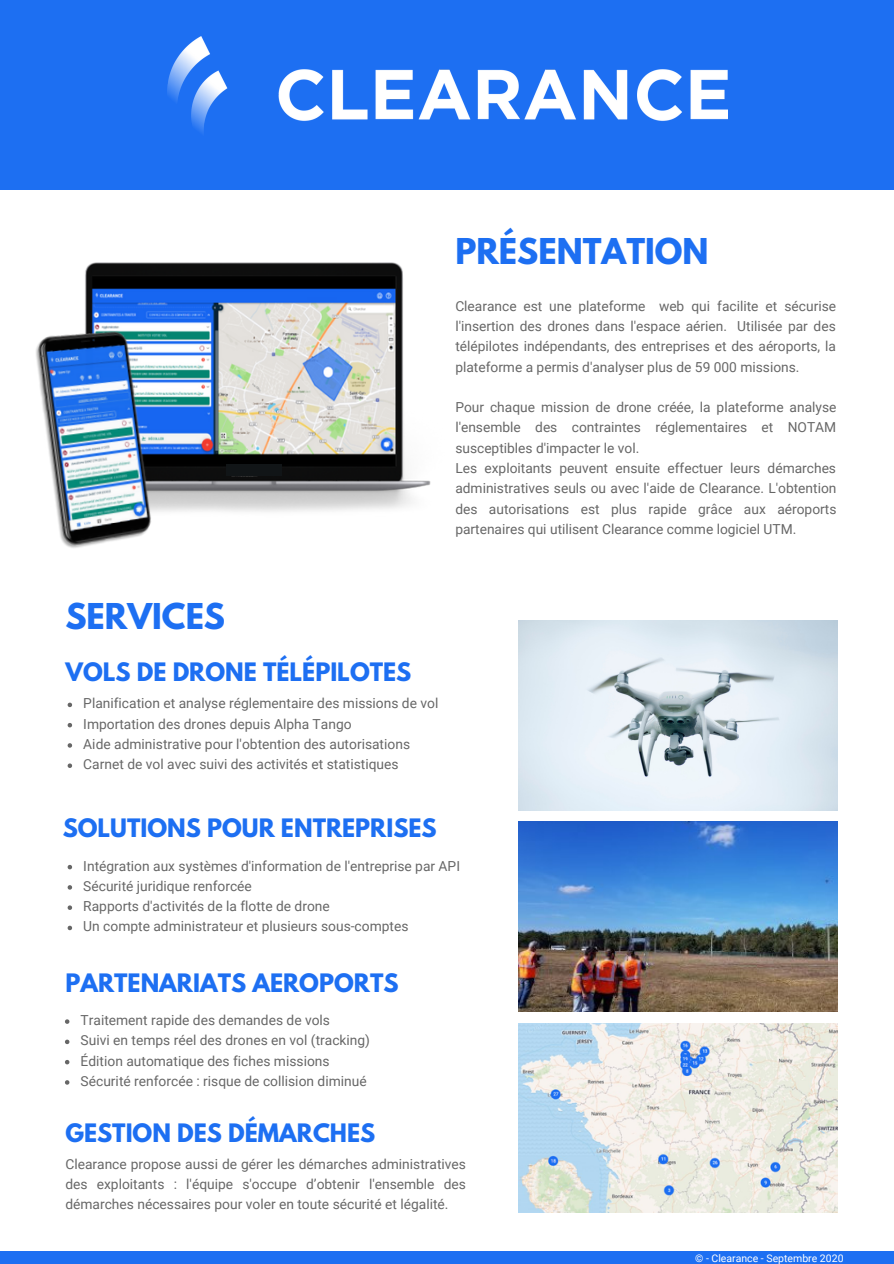
<style>
.page{position:relative;width:894px;height:1264px;background:#fff}
.page>*{position:absolute;margin:0;border:0;box-sizing:border-box;transform-origin:0 0}
.t1{font:700 31.5px "League Spartan";color:#1d6ff2}
.t2{font:700 22.5px "League Spartan";color:#1d6ff2}
.t3{font:13.8px/20.2px "Roboto";color:#000}
.t4{font:10.5px "Roboto";color:#fff}
</style>
<div class="page">
<img style="left:518px;top:621px;width:319px;height:189px">
<img style="left:518px;top:821px;width:319px;height:190px">
<img style="left:518px;top:1023px;width:319px;height:189px">
<div style="left:0;top:0;width:893px;height:190px;background:#1d6ff2"></div>
<img style="left:167px;top:36px;width:559px;height:97px">
<img style="left:85px;top:262px;width:346px;height:250px">
<img style="left:36px;top:296px;width:236px;height:252px">
<div style="left:226px;top:464px;width:56px;height:12px;background:#111517"></div>
<svg style="left:68px;top:702px;width:4px;height:5px"></svg>
<svg style="left:68px;top:723px;width:4px;height:4px"></svg>
<svg style="left:68px;top:743px;width:4px;height:4px"></svg>
<svg style="left:68px;top:763px;width:4px;height:5px"></svg>
<svg style="left:68px;top:864px;width:4px;height:5px"></svg>
<svg style="left:68px;top:885px;width:4px;height:4px"></svg>
<svg style="left:68px;top:905px;width:4px;height:4px"></svg>
<svg style="left:68px;top:925px;width:4px;height:5px"></svg>
<svg style="left:65px;top:1019px;width:4px;height:4px"></svg>
<svg style="left:65px;top:1039px;width:4px;height:5px"></svg>
<svg style="left:65px;top:1060px;width:4px;height:4px"></svg>
<svg style="left:65px;top:1080px;width:4px;height:4px"></svg>
<div style="left:0;top:1250px;width:893px;height:13px;background:#1d6ff2"></div>
<h1 class="t1" style="left:455px;top:235px;width:255px">PRÉSENTATION</h1>
<p class="t3" style="left:455px;top:296px;width:382px;text-align:justify">Clearance est une plateforme web qui facilite et sécurise l'insertion des drones dans l'espace aérien. Utilisée par des télépilotes indépendants, des entreprises et des aéroports, la plateforme a permis d'analyser plus de 59 000 missions.</p>
<p class="t3" style="left:455px;top:397px;width:382px">Pour chaque mission de drone créée, la plateforme analyse l'ensemble des contraintes réglementaires et NOTAM susceptibles d'impacter le vol.<br>Les exploitants peuvent ensuite effectuer leurs démarches administratives seuls ou avec l'aide de Clearance. L'obtention des autorisations est plus rapide grâce aux aéroports partenaires qui utilisent Clearance comme logiciel UTM.</p>
<h1 class="t1" style="left:65px;top:601px;width:161px">SERVICES</h1>
<h2 class="t2" style="left:65px;top:661px;width:347px">VOLS DE DRONE TÉLÉPILOTES</h2>
<p class="t3" style="left:83px;top:693px;width:356px">Planification et analyse réglementaire des missions de vol Importation des drones depuis Alpha Tango<br>Aide administrative pour l'obtention des autorisations Carnet de vol avec suivi des activités et statistiques</p>
<h2 class="t2" style="left:63px;top:817px;width:375px">SOLUTIONS POUR ENTREPRISES</h2>
<p class="t3" style="left:83px;top:855px;width:378px">Intégration aux systèmes d'information de l'entreprise par API Sécurité juridique renforcée<br>Rapports d'activités de la flotte de drone<br>Un compte administrateur et plusieurs sous-comptes</p>
<h2 class="t2" style="left:65px;top:971px;width:334px">PARTENARIATS AEROPORTS</h2>
<p class="t3" style="left:81px;top:1010px;width:291px">Traitement rapide des demandes de vols<br>Suivi en temps réel des drones en vol (tracking)<br>Édition automatique des fiches missions Sécurité renforcée : risque de collision diminué</p>
<h2 class="t2" style="left:65px;top:1121px;width:311px">GESTION DES DÉMARCHES</h2>
<p class="t3" style="left:65px;top:1153px;width:402px;text-align:justify">Clearance propose aussi de gérer les démarches administratives des exploitants : l'équipe s'occupe d’obtenir l'ensemble des démarches nécessaires pour voler en toute sécurité et légalité.</p>
<p class="t4" style="left:695px;top:1252px;width:150px">© - Clearance - Septembre 2020</p>
</div>
